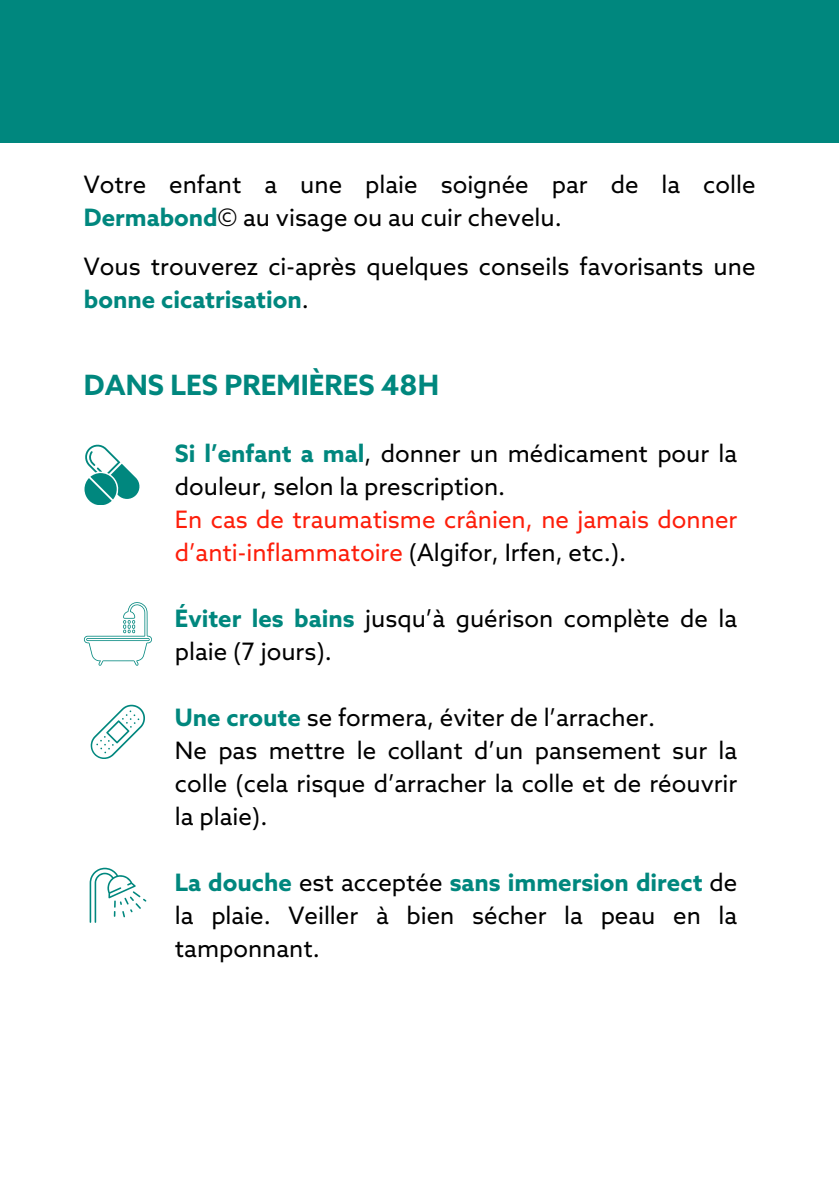
<style>
.page{position:relative;width:839px;height:1191px;background:#fff}
.page>*{position:absolute;margin:0;border:0;box-sizing:border-box;transform-origin:0 0}
.t1{font:700 28px "Azo Sans";color:#00877e}
.t2{font:24px/33px "Azo Sans";color:#000}
.t3{font:24px/33px "Azo Sans";color:#fd1e0b}
.s1{font-weight:700;color:#00877e}
.s2{color:#000}
</style>
<div class="page">
<svg style="left:84px;top:444px;width:56px;height:61px"></svg>
<svg style="left:84px;top:602px;width:67px;height:64px"></svg>
<svg style="left:91px;top:705px;width:54px;height:54px"></svg>
<svg style="left:90px;top:868px;width:56px;height:55px"></svg>
<div style="left:0;top:0;width:838px;height:143px;background:#00877e"></div>
<p class="t2" style="left:84px;top:170px;width:673px">Votre enfant a une plaie soignée par de la colle<br><span class="s1">Dermabond</span>© au visage ou au cuir chevelu.</p>
<p class="t2" style="left:84px;top:252px;width:673px">Vous trouverez ci-après quelques conseils favorisants une <span class="s1">bonne cicatrisation</span>.</p>
<p class="t1" style="left:84px;top:371px;width:356px">DANS LES PREMIÈRES 48H</p>
<p class="t2" style="left:175px;top:439px;width:564px"><span class="s1">Si l’enfant a mal</span>, donner un médicament pour la douleur, selon la prescription.</p>
<p class="t3" style="left:175px;top:505px;width:564px">En cas de traumatisme crânien, ne jamais donner d’anti-inflammatoire <span class="s2">(Algifor, Irfen, etc.).</span></p>
<h1 class="t2" style="left:175px;top:604px;width:564px"><span class="s1">Éviter les bains</span> jusqu’à guérison complète de la plaie (7 jours).</h1>
<p class="t2" style="left:175px;top:703px;width:481px"><span class="s1">Une croute</span> se formera, éviter de l’arracher.</p>
<p class="t2" style="left:175px;top:736px;width:564px;text-align:justify">Ne pas mettre le collant d’un pansement sur la colle (cela risque d’arracher la colle et de réouvrir la plaie).</p>
<p class="t2" style="left:175px;top:868px;width:564px;text-align:justify"><span class="s1">La douche</span> est acceptée <span class="s1">sans immersion direct</span> de la plaie. Veiller à bien sécher la peau en la tamponnant.</p>
</div>
